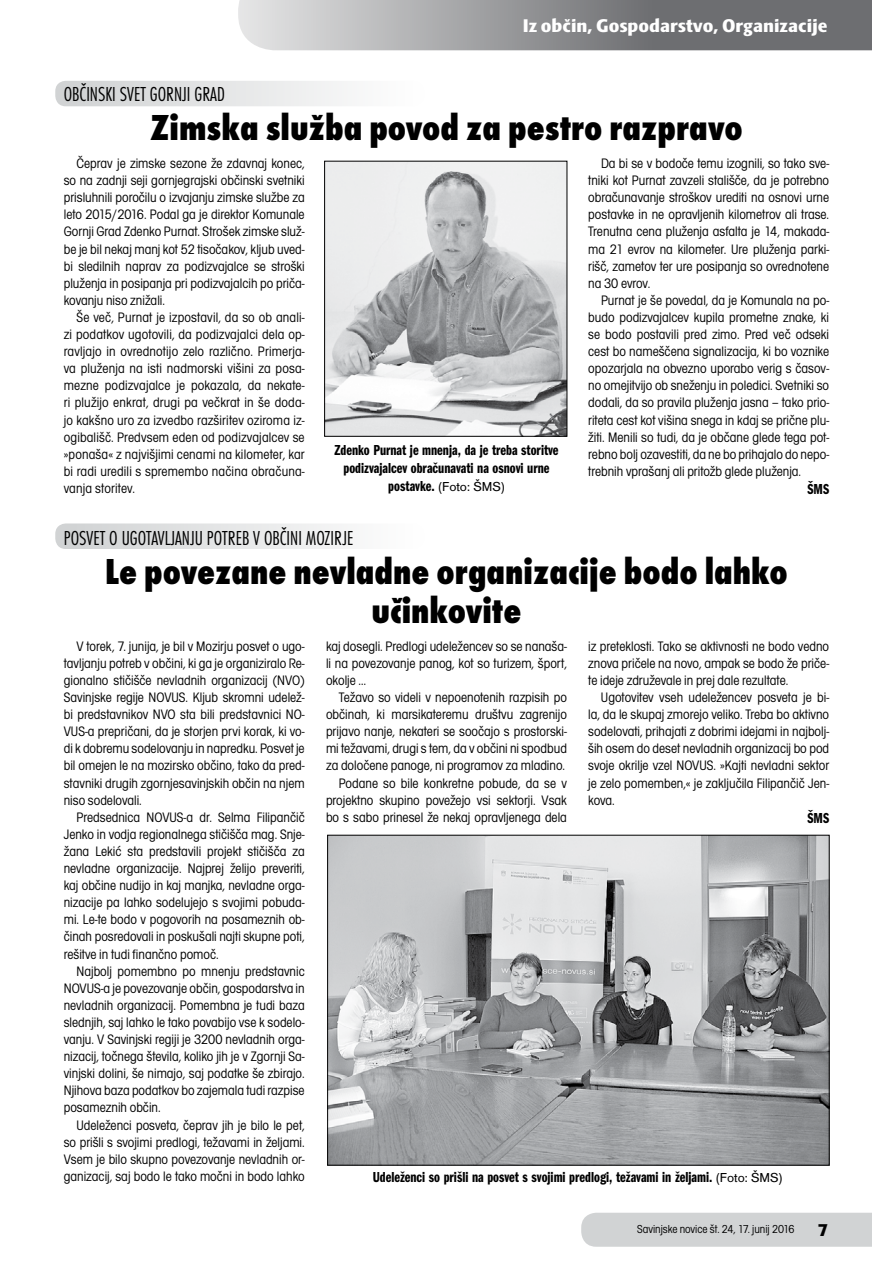
<style>
.page{position:relative;width:893px;height:1263px;background:#fff}
.page>*{position:absolute;margin:0;border:0;box-sizing:border-box;transform-origin:0 0}
.t1{font:37.5px/39px "Futura TEE Extr Bold Cond";color:#000;text-align:center}
.t2{font:21px "Futura TEE Ligh Cond";color:#000}
.t3{font:18px "Skoda Sans Black CE";color:#fff}
.t4{font:900 18px "Skoda Sans";color:#000}
.t5{font:15px/18px "Franklin Got Itc TEE Demi Comp";color:#000;text-align:center}
.t6{font:condensed 14.25px/17.1px "Avant Gar Got Itc TEE";color:#000;text-align:justify}
.t7{font:13.5px "Accius TEE";color:#000}
.t8{font:condensed 12px "Avant Gar Got Itc TEE";color:#000}
.s1{font-family:"Franklin Got Itc TEE Demi Comp";font-size:15px}
.s2{font-family:"Accius TEE";font-size:13.5px}
</style>
<div class="page">
<svg style="left:238px;top:0;width:634px;height:50px;background:#949597"></svg>
<div style="left:581px;top:1213px;width:291px;height:34px;background:#d1d3d4"></div>
<div style="left:55px;top:81px;width:370px;height:25px;background:linear-gradient(to right,#cfd1d2,#fff);border-radius:10px"></div>
<div style="left:55px;top:523px;width:370px;height:26px;background:linear-gradient(to right,#cfd1d2,#fff);border-radius:10px"></div>
<img style="left:326px;top:163px;width:239px;height:271px">
<div style="left:324px;top:161px;width:243px;height:275px;border:1px solid #000"></div>
<img style="left:329px;top:837px;width:498px;height:326px">
<p class="t3" style="left:523px;top:15px;width:306px">Iz občin, Gospodarstvo, Organizacije</p>
<h2 class="t2" style="left:64px;top:82px;width:163px">OBČINSKI SVET GORNJI GRAD</h2>
<h1 class="t1" style="left:150px;top:108px;width:594px">Zimska služba povod za pestro razpravo</h1>
<p class="t6" style="left:64px;top:155px;width:242px;text-indent:13px">Čeprav je zimske sezone že zdavnaj konec, so na zadnji seji gornjegrajski občinski svetniki prisluhnili poročilu o izvajanju zimske službe za leto 2015/2016. Podal ga je direktor Komunale Gornji Grad Zdenko Purnat. Strošek zimske služ&shy;be je bil nekaj manj kot 52 tisočakov, kljub uved&shy;bi sledilnih naprav za podizvajalce se stroški pluženja in posipanja pri podizvajalcih po priča&shy;kovanju niso znižali.</p>
<p class="t6" style="left:64px;top:309px;width:242px;text-indent:13px">Še več, Purnat je izpostavil, da so ob anali&shy;zi podatkov ugotovili, da podizvajalci dela op&shy;ravljajo in ovrednotijo zelo različno. Primerja&shy;va pluženja na isti nadmorski višini za posa&shy;mezne podizvajalce je pokazala, da nekate&shy;ri plužijo enkrat, drugi pa večkrat in še doda&shy;jo kakšno uro za izvedbo razširitev oziroma iz&shy;ogibališč. Predvsem eden od podizvajalcev se »ponaša« z najvišjimi cenami na kilometer, kar bi radi uredili s spremembo načina obračuna&shy;vanja storitev.</p>
<p class="t5" style="left:334px;top:441px;width:226px">Zdenko Purnat je mnenja, da je treba storitve podizvajalcev obračunavati na osnovi urne</p>
<p class="t7" style="left:388px;top:479px;width:118px"><span class="s1">postavke.</span> (Foto: ŠMS)</p>
<p class="t6" style="left:588px;top:155px;width:242px;text-indent:13px">Da bi se v bodoče temu izognili, so tako sve&shy;tniki kot Purnat zavzeli stališče, da je potrebno obračunavanje stroškov urediti na osnovi urne postavke in ne opravljenih kilometrov ali trase.<br>Trenutna cena pluženja asfalta je 14, makada&shy;ma 21 evrov na kilometer. Ure pluženja parki&shy;rišč, zametov ter ure posipanja so ovrednotene na 30 evrov.</p>
<p class="t6" style="left:588px;top:292px;width:242px;text-indent:13px">Purnat je še povedal, da je Komunala na po&shy;budo podizvajalcev kupila prometne znake, ki se bodo postavili pred zimo. Pred več odseki cest bo nameščena signalizacija, ki bo voznike opozarjala na obvezno uporabo verig s časov&shy;no omejitvijo ob sneženju in poledici. Svetniki so dodali, da so pravila pluženja jasna – tako prio&shy;riteta cest kot višina snega in kdaj se prične plu&shy;žiti. Menili so tudi, da je občane glede tega pot&shy;rebno bolj ozavestiti, da ne bo prihajalo do nepo&shy;trebnih vprašanj ali pritožb glede pluženja.</p>
<p class="t5" style="left:807px;top:480px;width:23px">ŠMS</p>
<h2 class="t2" style="left:64px;top:526px;width:291px">POSVET O UGOTAVLJANJU POTREB V OBČINI MOZIRJE</h2>
<h1 class="t1" style="left:105px;top:553px;width:684px">Le povezane nevladne organizacije bodo lahko učinkovite</h1>
<p class="t6" style="left:64px;top:638px;width:242px;text-indent:13px">V torek, 7. junija, je bil v Mozirju posvet o ugo&shy;tavljanju potreb v občini, ki ga je organiziralo Re&shy;gionalno stičišče nevladnih organizacij (NVO)<br>Savinjske regije NOVUS. Kljub skromni udelež&shy;bi predstavnikov NVO sta bili predstavnici NO-VUS-a prepričani, da je storjen prvi korak, ki vo&shy;di k dobremu sodelovanju in napredku. Posvet je bil omejen le na mozirsko občino, tako da pred&shy;stavniki drugih zgornjesavinjskih občin na njem niso sodelovali.</p>
<p class="t6" style="left:64px;top:809px;width:242px;text-indent:13px">Predsednica NOVUS-a dr. Selma Filipančič Jenko in vodja regionalnega stičišča mag. Snje&shy;žana Lekić sta predstavili projekt stičišča za nevladne organizacije. Najprej želijo preveriti, kaj občine nudijo in kaj manjka, nevladne orga&shy;nizacije pa lahko sodelujejo s svojimi pobuda&shy;mi. Le-te bodo v pogovorih na posameznih ob&shy;činah posredovali in poskušali najti skupne poti, rešitve in tudi finančno pomoč.</p>
<p class="t6" style="left:64px;top:962px;width:242px;text-indent:13px">Najbolj pomembno po mnenju predstavnic NOVUS-a je povezovanje občin, gospodarstva in nevladnih organizacij. Pomembna je tudi baza slednjih, saj lahko le tako povabijo vse k sodelo&shy;vanju. V Savinjski regiji je 3200 nevladnih orga&shy;nizacij, točnega števila, koliko jih je v Zgornji Sa&shy;vinjski dolini, še nimajo, saj podatke še zbirajo.<br>Njihova baza podatkov bo zajemala tudi razpise posameznih občin.</p>
<p class="t6" style="left:64px;top:1116px;width:242px;text-indent:13px">Udeleženci posveta, čeprav jih je bilo le pet, so prišli s svojimi predlogi, težavami in željami.<br>Vsem je bilo skupno povezovanje nevladnih or&shy;ganizacij, saj bodo le tako močni in bodo lahko</p>
<p class="t6" style="left:326px;top:638px;width:242px">kaj dosegli. Predlogi udeležencev so se nanaša&shy;li na povezovanje panog, kot so turizem, šport, okolje …</p>
<p class="t6" style="left:326px;top:689px;width:242px;text-align:right">Težavo so videli v nepoenotenih razpisih po občinah, ki marsikateremu društvu zagrenijo prijavo nanje, nekateri se soočajo s prostorski&shy;mi težavami, drugi s tem, da v občini ni spodbud za določene panoge, ni programov za mladino.<br>Podane so bile konkretne pobude, da se v projektno skupino povežejo vsi sektorji. Vsak bo s sabo prinesel že nekaj opravljenega dela</p>
<p class="t6" style="left:588px;top:638px;width:242px">iz preteklosti. Tako se aktivnosti ne bodo vedno znova pričele na novo, ampak se bodo že priče&shy;te ideje združevale in prej dale rezultate.</p>
<p class="t6" style="left:588px;top:689px;width:242px;text-indent:13px">Ugotovitev vseh udeležencev posveta je bi&shy;la, da le skupaj zmorejo veliko. Treba bo aktivno sodelovati, prihajati z dobrimi idejami in najbolj&shy;ših osem do deset nevladnih organizacij bo pod svoje okrilje vzel NOVUS. »Kajti nevladni sektor je zelo pomemben,« je zaključila Filipančič Jen&shy;kova.</p>
<p class="t5" style="left:807px;top:809px;width:23px">ŠMS</p>
<p class="t5" style="left:373px;top:1168px;width:411px">Udeleženci so prišli na posvet s svojimi predlogi, težavami in željami. <span class="s2">(Foto: ŠMS)</span></p>
<p class="t8" style="left:637px;top:1222px;width:159px">Savinjske novice št. 24, 17. junij 2016</p>
<p class="t4" style="left:818px;top:1219px;width:12px">7</p>
</div>
